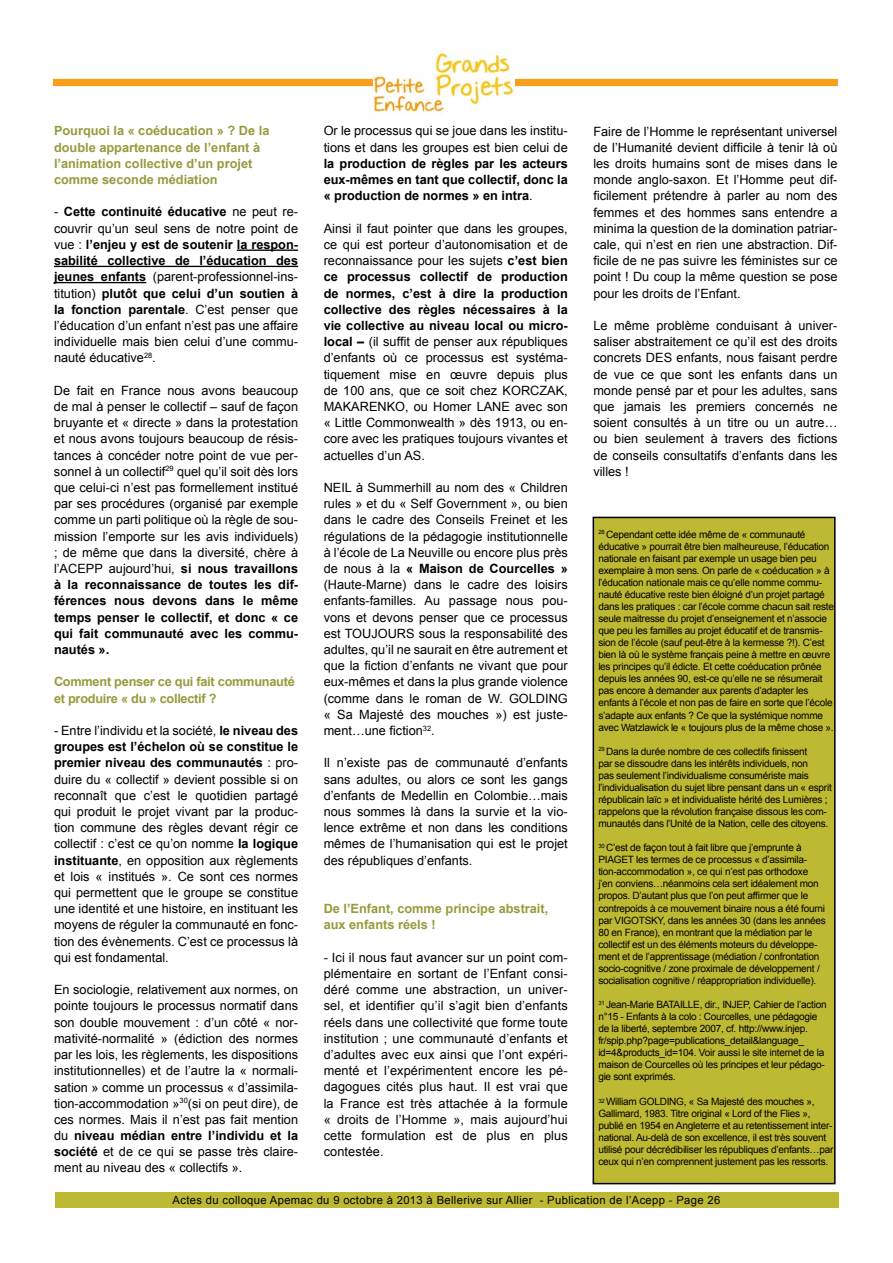
<style>
.page{position:relative;width:893px;height:1263px;background:#fff}
.page>*{position:absolute;margin:0;border:0;box-sizing:border-box;transform-origin:0 0}
.t1{font:12.75px/16.2px "Arial";color:#000;text-align:justify}
.t2{font:700 12.75px/16.2px "Arial";color:#969b3c}
.t3{font:700 12.75px/16.2px "Arial";color:#000;text-align:justify}
.t4{font:700 12.75px/16.2px "Arial";letter-spacing:-.02em;color:#969b3c}
.t5{font:11.25px "Arial";letter-spacing:.03em;color:#000}
.t6{font:10.05px/12px "Arial";letter-spacing:-.025em;color:#000}
.s1{font-weight:700}
.s2{font-weight:400}
</style>
<div class="page">
<div style="left:53px;top:79px;width:785px;height:7px;background:#f9a01b"></div>
<img style="left:373px;top:52px;width:141px;height:61px">
<div style="left:55px;top:1193px;width:783px;height:15px;background:#beb932"></div>
<hr style="left:237px;top:250px;width:61px;height:1px;background:#000">
<hr style="left:54px;top:266px;width:244px;height:1px;background:#000">
<hr style="left:54px;top:282px;width:92px;height:1px;background:#000">
<div style="left:593px;top:517px;width:242px;height:666px;background:#beb932"></div>
<div style="left:593px;top:517px;width:243px;height:667px;border:2px solid #000"></div>
<p class="t2" style="left:54px;top:123px;width:217px">Pourquoi la « coéducation » ? De la double appartenance de l’enfant à l’animation collective d’un projet comme seconde médiation</p>
<p class="t1" style="left:54px;top:204px;width:246px">- <span class="s1">Cette continuité éducative</span> ne peut re&shy;couvrir qu’un seul sens de notre point de vue : <span class="s1">l’enjeu y est de soutenir la respon&shy;sabilité collective de l’éducation des jeunes enfants</span> (parent-professionnel-ins&shy;titution) <span class="s1">plutôt que celui d’un soutien à la fonction parentale</span>. C’est penser que l’éducation d’un enfant n’est pas une affaire individuelle mais bien celui d’une commu&shy;nauté éducative<sup>28</sup>.</p>
<p class="t1" style="left:54px;top:382px;width:246px">De fait en France nous avons beaucoup de mal à penser le collectif – sauf de façon bruyante et « directe » dans la protestation et nous avons toujours beaucoup de résis&shy;tances à concéder notre point de vue per&shy;sonnel à un collectif<sup>29</sup> quel qu’il soit dès lors que celui-ci n’est pas formellement institué par ses procédures (organisé par exemple comme un parti politique où la règle de sou&shy;mission l’emporte sur les avis individuels) ; de même que dans la diversité, chère à l’ACEPP aujourd’hui, <span class="s1">si nous travaillons à la reconnaissance de toutes les dif&shy;férences nous devons dans le même temps penser le collectif, et donc « ce qui fait communauté avec les commu&shy;nautés ».</span></p>
<p class="t4" style="left:54px;top:674px;width:242px">Comment penser ce qui fait communauté et produire « du » collectif ?</p>
<p class="t1" style="left:54px;top:722px;width:246px">- Entre l’individu et la société, <span class="s1">le niveau des groupes est l’échelon où se constitue le premier niveau des communautés</span> : pro&shy;duire du « collectif » devient possible si on reconnaît que c’est le quotidien partagé qui produit le projet vivant par la produc&shy;tion commune des règles devant régir ce collectif : c’est ce qu’on nomme <span class="s1">la logique instituante</span>, en opposition aux règlements et lois « institués ». Ce sont ces normes qui permettent que le groupe se constitue une identité et une histoire, en instituant les moyens de réguler la communauté en fonc&shy;tion des évènements. C’est ce processus là qui est fondamental.</p>
<p class="t1" style="left:54px;top:982px;width:246px">En sociologie, relativement aux normes, on pointe toujours le processus normatif dans son double mouvement : d’un côté « nor&shy;mativité-normalité » (édiction des normes par les lois, les règlements, les dispositions institutionnelles) et de l’autre la « normali&shy;sation » comme un processus « d’assimila&shy;tion-accommodation »<sup>30</sup>(si on peut dire), de ces normes. Mais il n’est pas fait mention du <span class="s1">niveau médian entre l’individu et la société</span> et de ce qui se passe très claire&shy;ment au niveau des « collectifs ».</p>
<p class="t1" style="left:324px;top:123px;width:246px">Or le processus qui se joue dans les institu&shy;tions et dans les groupes est bien celui de</p>
<p class="t3" style="left:324px;top:156px;width:246px">la production de règles par les acteurs eux-mêmes en tant que collectif, donc la « production de normes » en intra<span class="s2">.</span></p>
<p class="t1" style="left:324px;top:220px;width:246px">Ainsi il faut pointer que dans les groupes, ce qui est porteur d’autonomisation et de reconnaissance pour les sujets <span class="s1">c’est bien ce processus collectif de production de normes, c’est à dire la production collective des règles nécessaires à la vie collective au niveau local ou micro&shy;local –</span> (il suffit de penser aux républiques d’enfants où ce processus est systéma&shy;tiquement mise en œuvre depuis plus de 100 ans, que ce soit chez KORCZAK, MAKARENKO, ou Homer LANE avec son « Little Commonwealth » dès 1913, ou en&shy;core avec les pratiques toujours vivantes et actuelles d’un AS.</p>
<p class="t1" style="left:324px;top:479px;width:246px">NEIL à Summerhill au nom des « Children rules » et du « Self Government », ou bien dans le cadre des Conseils Freinet et les régulations de la pédagogie institutionnelle à l’école de La Neuville ou encore plus près de nous à la <span class="s1">« Maison de Courcelles » </span>(Haute-Marne) dans le cadre des loisirs enfants-familles. Au passage nous pou&shy;vons et devons penser que ce processus est TOUJOURS sous la responsabilité des adultes, qu’il ne saurait en être autrement et que la fiction d’enfants ne vivant que pour eux-mêmes et dans la plus grande violence (comme dans le roman de W. GOLDING « Sa Majesté des mouches ») est juste&shy;ment…une fiction<sup>32</sup>.</p>
<p class="t1" style="left:324px;top:755px;width:246px">Il n’existe pas de communauté d’enfants sans adultes, ou alors ce sont les gangs d’enfants de Medellin en Colombie…mais nous sommes là dans la survie et la vio&shy;lence extrême et non dans les conditions mêmes de l’humanisation qui est le projet des républiques d’enfants.</p>
<p class="t2" style="left:324px;top:901px;width:226px">De l’Enfant, comme principe abstrait, aux enfants réels !</p>
<p class="t1" style="left:324px;top:949px;width:246px">- Ici il nous faut avancer sur un point com&shy;plémentaire en sortant de l’Enfant consi&shy;déré comme une abstraction, un univer&shy;sel, et identifier qu’il s’agit bien d’enfants réels dans une collectivité que forme toute institution ; une communauté d’enfants et d’adultes avec eux ainsi que l’ont expéri&shy;menté et l’expérimentent encore les pé&shy;dagogues cités plus haut. Il est vrai que la France est très attachée à la formule « droits de l’Homme », mais aujourd’hui cette formulation est de plus en plus contestée.</p>
<p class="t1" style="left:593px;top:123px;width:246px">Faire de l’Homme le représentant universel de l’Humanité devient difficile à tenir là où les droits humains sont de mises dans le monde anglo-saxon. Et l’Homme peut dif&shy;ficilement prétendre à parler au nom des femmes et des hommes sans entendre a minima la question de la domination patriar&shy;cale, qui n’est en rien une abstraction. Dif&shy;ficile de ne pas suivre les féministes sur ce point ! Du coup la même question se pose pour les droits de l’Enfant.</p>
<p class="t1" style="left:593px;top:318px;width:246px">Le même problème conduisant à univer&shy;saliser abstraitement ce qu’il est des droits concrets DES enfants, nous faisant perdre de vue ce que sont les enfants dans un monde pensé par et pour les adultes, sans que jamais les premiers concernés ne soient consultés à un titre ou un autre… ou bien seulement à travers des fictions de conseils consultatifs d’enfants dans les villes !</p>
<p class="t6" style="left:598px;top:528px;width:237px"><sup>28</sup> Cependant cette idée même de « communauté éducative » pourrait être bien malheureuse, l’éducation nationale en faisant par exemple un usage bien peu exemplaire à mon sens. On parle de « coéducation » à l’éducation nationale mais ce qu’elle nomme commu&shy;nauté éducative reste bien éloigné d’un projet partagé dans les pratiques : car l’école comme chacun sait reste seule maitresse du projet d’enseignement et n’associe que peu les familles au projet éducatif et de transmis&shy;sion de l’école (sauf peut-être à la kermesse ?!). C’est bien là où le système français peine à mettre en œuvre les principes qu’il édicte. Et cette coéducation prônée depuis les années 90, est-ce qu’elle ne se résumerait pas encore à demander aux parents d’adapter les enfants à l’école et non pas de faire en sorte que l’école s’adapte aux enfants ? Ce que la systémique nomme avec Watzlawick le « toujours plus de la même chose ».</p>
<p class="t6" style="left:598px;top:745px;width:235px"><sup>29</sup> Dans la durée nombre de ces collectifs finissent<br>par se dissoudre dans les intérêts individuels, non<br>pas seulement l’individualisme consumériste mais l’individualisation du sujet libre pensant dans un « esprit républicain laïc » et individualiste hérité des Lumières ; rappelons que la révolution française dissous les com&shy;munautés dans l’Unité de la Nation, celle des citoyens.</p>
<p class="t6" style="left:598px;top:842px;width:229px"><sup>30</sup> C’est de façon tout à fait libre que j’emprunte à PIAGET les termes de ce processus « d’assimila&shy;tion-accommodation », ce qui n’est pas orthodoxe<br>j’en conviens…néanmoins cela sert idéalement mon propos. D’autant plus que l’on peut affirmer que le contrepoids à ce mouvement binaire nous a été fourni par VIGOTSKY, dans les années 30 (dans les années 80 en France), en montrant que la médiation par le collectif est un des éléments moteurs du développe&shy;ment et de l’apprentissage (médiation / confrontation socio-cognitive / zone proximale de développement / socialisation cognitive / réappropriation individuelle).</p>
<p class="t6" style="left:598px;top:998px;width:230px"><sup>31</sup> Jean-Marie BATAILLE, dir., INJEP, Cahier de l’action n°15 - Enfants à la colo : Courcelles, une pédagogie de la liberté, septembre 2007, cf. http://www.injep. fr/spip.php?page=publications_detail&amp;language_ id=4&amp;products_id=104. Voir aussi le site internet de la maison de Courcelles où les principes et leur pédago&shy;gie sont exprimés.</p>
<p class="t6" style="left:598px;top:1095px;width:237px"><sup>32</sup> William GOLDING, « Sa Majesté des mouches », Gallimard, 1983. Titre original « Lord of the Flies », publié en 1954 en Angleterre et au retentissement inter&shy;national. Au-delà de son excellence, il est très souvent utilisé pour décrédibiliser les républiques d’enfants…par ceux qui n’en comprennent justement pas les ressorts.</p>
<p class="t5" style="left:173px;top:1192px;width:549px">Actes du colloque Apemac du 9 octobre à 2013 à Bellerive sur Allier - Publication de l’Acepp - Page 26</p>
</div>
